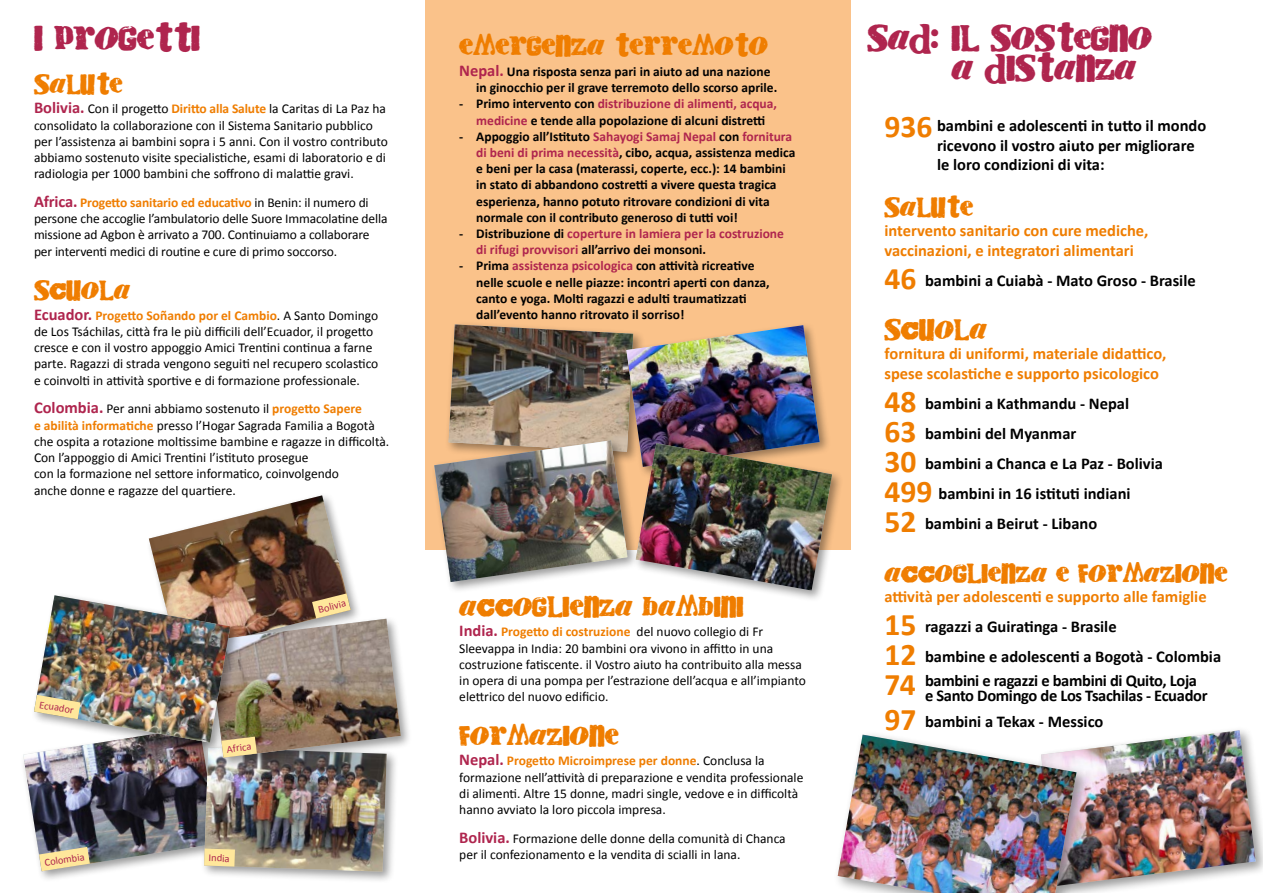
<style>
.page{position:relative;width:1263px;height:893px;background:#fff}
.page>*{position:absolute;margin:0;border:0;box-sizing:border-box;transform-origin:0 0}
.t1{font:700 16.5px/30px "Calibri";color:#000}
.t2{font:700 16.5px/19.5px "Calibri";color:#ef7d00}
.t3{font:700 16.5px/15px "Calibri";letter-spacing:-.02em;color:#000}
.t4{font:15px/30px "Cry Kitty";letter-spacing:-.02em;color:#af254e}
.t5{font:13.5px/16.2px "Calibri";color:#000}
.t6{font:700 13.5px/16.2px "Calibri";color:#000}
.t7{font:700 13.5px/16.2px "Calibri";color:#af254e}
.t8{font:12px "Cry Kitty";color:#ef7d00}
.t9{font:11.25px "Cry Kitty";color:#ef7d00}
.t10{font:10.5px "Calibri";color:#af254e}
.s1{font-weight:700;font-size:16.5px;color:#af254e}
.s2{font-weight:700;color:#ef7d00}
.s3{font-size:16.5px;color:#af254e}
.s4{color:#af254e}
.s5{color:#000}
.s6{font-size:31.5px;color:#ef7d00}
.s7{color:#ef7d00}
</style>
<div class="page">
<div style="left:425px;top:0;width:425px;height:550px;background:#fac28a"></div>
<div style="left:431px;top:437px;width:208px;height:157px;background:#000;opacity:.4"></div>
<div style="left:1037px;top:726px;width:226px;height:167px;background:#000;opacity:.4"></div>
<div style="left:632px;top:440px;width:212px;height:162px;background:#000;opacity:.4"></div>
<img style="left:434px;top:324px;width:398px;height:266px">
<img style="left:636px;top:443px;width:196px;height:147px">
<img style="left:862px;top:730px;width:393px;height:163px">
<img style="left:838px;top:735px;width:238px;height:158px">
<div style="left:20px;top:723px;width:210px;height:160px;background:#000;opacity:.4"></div>
<div style="left:201px;top:744px;width:198px;height:140px;background:#000;opacity:.4"></div>
<div style="left:206px;top:615px;width:206px;height:155px;background:#000;opacity:.4"></div>
<img style="left:23px;top:495px;width:378px;height:377px">
<p class="t4" style="left:34px;top:31px;width:168px">I PROGETTI</p>
<p class="t9" style="left:34px;top:83px;width:90px">SALUTE</p>
<p class="t5" style="left:34px;top:101px;width:356px"><span class="s1">Bolivia.</span> Con il progetto <span class="s2">Diritto alla Salute</span> la Caritas di La Paz ha consolidato la collaborazione con il Sistema Sanitario pubblico per l’assistenza ai bambini sopra i 5 anni. Con il vostro contributo abbiamo sostenuto visite specialistiche, esami di laboratorio e di radiologia per 1000 bambini che soffrono di malattie gravi.</p>
<p class="t5" style="left:34px;top:195px;width:355px"><span class="s1">Africa.</span> <span class="s2">Progetto sanitario ed educativo</span> in Benin: il numero di persone che accoglie l’ambulatorio delle Suore Immacolatine della missione ad Agbon è arrivato a 700. Continuiamo a collaborare per interventi medici di routine e cure di primo soccorso.</p>
<p class="t9" style="left:34px;top:290px;width:98px">SCUOLA</p>
<p class="t5" style="left:34px;top:307px;width:346px"><span class="s1">Ecuador.</span> <span class="s2">Progetto Soñando por el Cambio</span>. A Santo Domingo de Los Tsáchilas, città fra le più difficili dell’Ecuador, il progetto cresce e con il vostro appoggio Amici Trentini continua a farne parte. Ragazzi di strada vengono seguiti nel recupero scolastico e coinvolti in attività sportive e di formazione professionale.</p>
<p class="t5" style="left:34px;top:401px;width:357px"><span class="s1">Colombia.</span> Per anni abbiamo sostenuto il <span class="s2">progetto Sapere<br>e abilità informatiche</span> presso l’Hogar Sagrada Familia a Bogotà che ospita a rotazione moltissime bambine e ragazze in difficoltà.<br>Con l’appoggio di Amici Trentini l’istituto prosegue<br>con la formazione nel settore informatico, coinvolgendo<br>anche donne e ragazze del quartiere.</p>
<p class="t8" style="left:459px;top:45px;width:310px">EMERGENZA TERREMOTO</p>
<p class="t6" style="left:476px;top:63px;width:303px;text-indent:-17px"><span class="s3">Nepal.</span> Una risposta senza pari in aiuto ad una nazione in ginocchio per il grave terremoto dello scorso aprile.</p>
<p class="t6" style="left:459px;top:96px;width:319px;text-align:center">- Primo intervento con <span class="s4">distribuzione di alimenti, acqua, medicine</span> e tende alla popolazione di alcuni distretti</p>
<p class="t6" style="left:476px;top:128px;width:321px;text-indent:-17px">- Appoggio all’Istituto <span class="s4">Sahayogi Samaj Nepal</span> con <span class="s4">fornitura di beni di prima necessità</span>, cibo, acqua, assistenza medica e beni per la casa (materassi, coperte, ecc.): 14 bambini in stato di abbandono costretti a vivere questa tragica esperienza, hanno potuto ritrovare condizioni di vita normale con il contributo generoso di tutti voi!</p>
<p class="t7" style="left:476px;top:225px;width:309px;text-indent:-17px"><span class="s5">- Distribuzione di</span> coperture in lamiera per la costruzione di rifugi provvisori <span class="s5">all’arrivo dei monsoni.</span></p>
<p class="t6" style="left:476px;top:258px;width:295px;text-indent:-17px">- Prima <span class="s4">assistenza psicologica</span> con attività ricreative nelle scuole e nelle piazze: incontri aperti con danza, canto e yoga. Molti ragazzi e adulti traumatizzati dall’evento hanno ritrovato il sorriso!</p>
<p class="t10" style="left:41px;top:698px;width:36px;rotate:10deg">Ecuador</p>
<p class="t10" style="left:226px;top:742px;width:26px;rotate:-7deg">Africa</p>
<p class="t10" style="left:44px;top:856px;width:42px;rotate:-9deg">Colombia</p>
<p class="t10" style="left:209px;top:851px;width:23px;rotate:2deg">India</p>
<p class="t10" style="left:317px;top:603px;width:30px;rotate:-14deg">Bolivia</p>
<p class="t8" style="left:459px;top:605px;width:286px">ACCOGLIENZA BAMBINI</p>
<p class="t5" style="left:459px;top:624px;width:348px"><span class="s1">India.</span> <span class="s2">Progetto di costruzione</span> del nuovo collegio di Fr Sleevappa in India: 20 bambini ora vivono in affitto in una costruzione fatiscente. il Vostro aiuto ha contribuito alla messa in opera di una pompa per l’estrazione dell’acqua e all’impianto elettrico del nuovo edificio.</p>
<p class="t8" style="left:459px;top:734px;width:161px">FORMAZIONE</p>
<p class="t5" style="left:459px;top:753px;width:346px"><span class="s1">Nepal.</span> <span class="s2">Progetto Microimprese per donne</span>. Conclusa la formazione nell’attività di preparazione e vendita professionale di alimenti. Altre 15 donne, madri single, vedove e in difficoltà hanno avviato la loro piccola impresa.</p>
<p class="t5" style="left:459px;top:830px;width:328px"><span class="s1">Bolivia.</span> Formazione delle donne della comunità di Chanca per il confezionamento e la vendita di scialli in lana.</p>
<p class="t4" style="left:951px;top:31px;width:202px;text-indent:-84px">SAD: IL SOSTEGNO<br>A DISTANZA</p>
<p class="t1" style="left:937px;top:116px;width:271px;line-height:19.5px;text-indent:-52px"><span class="s6">936</span> bambini e adolescenti in tutto il mondo ricevono il vostro aiuto per migliorare le loro condizioni di vita:</p>
<p class="t9" style="left:884px;top:206px;width:90px">SALUTE</p>
<p class="t2" style="left:884px;top:221px;width:265px">intervento sanitario con cure mediche, vaccinazioni, e integratori alimentari</p>
<p class="t1" style="left:884px;top:265px;width:313px"><span class="s6">46</span> bambini a Cuiabà - Mato Groso - Brasile</p>
<p class="t8" style="left:884px;top:329px;width:104px">SCUOLA</p>
<p class="t2" style="left:884px;top:344px;width:283px">fornitura di uniformi, materiale didattico, spese scolastiche e supporto psicologico</p>
<p class="t1" style="left:884px;top:388px;width:280px"><span class="s6">48</span> bambini a Kathmandu - Nepal<br><span class="s6">63</span> bambini del Myanmar<br><span class="s6">30</span> bambini a Chanca e La Paz - Bolivia<br><span class="s6">499</span> bambini in 16 istituti indiani<br><span class="s6">52</span> bambini a Beirut - Libano</p>
<p class="t9" style="left:884px;top:572px;width:344px">ACCOGLIENZA E FORMAZIONE</p>
<p class="t1" style="left:884px;top:582px;width:338px"><span class="s7">attività per adolescenti e supporto alle famiglie<br></span><span class="s6">15</span> ragazzi a Guiratinga - Brasile<br><span class="s6">12</span> bambine e adolescenti a Bogotà - Colombia</p>
<p class="t3" style="left:925px;top:673px;width:284px;text-indent:-41px"><span class="s6">74</span> bambini e ragazzi e bambini di Quito, Loja e Santo Domingo de Los Tsachilas - Ecuador</p>
<p class="t1" style="left:884px;top:706px;width:220px"><span class="s6">97</span> bambini a Tekax - Messico</p>
</div>
